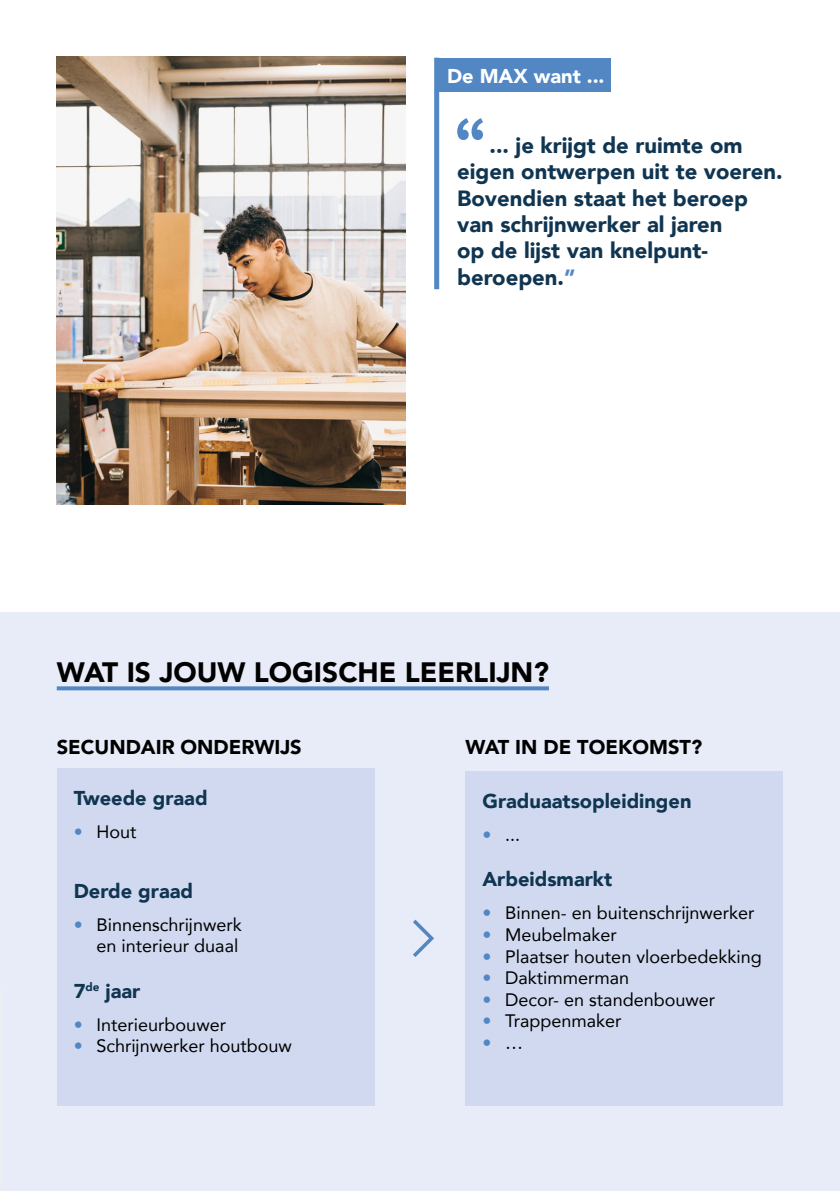
<style>
.page{position:relative;width:840px;height:1191px;background:#fff}
.page>*{position:absolute;margin:0;border:0;box-sizing:border-box;transform-origin:0 0}
.t1{font:900 28px "Avenir";color:#000}
.t2{font:900 22px/26.4px "Avenir";color:#103551}
.t3{font:900 20px "Avenir";color:#103551}
.t4{font:900 20px "Avenir";color:#000}
.t5{font:900 20px "Avenir";color:#fff}
.t6{font:18px/21.6px "Avenir";color:#000;text-align:right}
.t7{font:18px "Avenir";color:#5287c4}
.s1{color:#5287c4}
.s2{color:#000}
</style>
<div class="page">
<div style="left:0;top:612px;width:839px;height:579px;background:#e8ecf8"></div>
<img style="left:57px;top:57px;width:348px;height:448px">
<svg style="left:57px;top:686px;width:491px;height:4px;background:#5f90c8"></svg>
<svg style="left:413px;top:919px;width:21px;height:38px"></svg>
<div style="left:439px;top:58px;width:171px;height:33px;background:#5287c4"></div>
<div style="left:434px;top:58px;width:5px;height:231px;background:#5287c4"></div>
<div style="left:465px;top:771px;width:317px;height:334px;background:#d0d9ef"></div>
<div style="left:57px;top:768px;width:317px;height:337px;background:#d0d9ef"></div>
<svg style="left:457px;top:118px;width:25px;height:22px"></svg>
<p class="t5" style="left:447px;top:59px;width:159px">De MAX want ...</p>
<p class="t2" style="left:457px;top:131px;width:327px;text-indent:32px">... je krijgt de ruimte om eigen ontwerpen uit te voeren.<br>Bovendien staat het beroep van schrijnwerker al jaren<br>op de lijst van knelpunt&shy;beroepen.<span class="s1">”</span></p>
<h1 class="t1" style="left:57px;top:648px;width:493px">WAT IS JOUW LOGISCHE LEERLIJN?</h1>
<p class="t4" style="left:57px;top:729px;width:246px">SECUNDAIR ONDERWIJS</p>
<p class="t4" style="left:465px;top:729px;width:238px">WAT IN DE TOEKOMST?</p>
<p class="t3" style="left:74px;top:781px;width:135px">Tweede graad</p>
<p class="t6" style="left:74px;top:820px;width:64px"><span class="s1">•</span> Hout</p>
<p class="t3" style="left:74px;top:873px;width:121px">Derde graad</p>
<p class="t6" style="left:74px;top:913px;width:169px"><span class="s1">•</span> Binnenschrijnwerk en interieur duaal</p>
<p class="t3" style="left:74px;top:973px;width:68px">7<sup>de</sup> jaar</p>
<p class="t6" style="left:74px;top:1013px;width:154px"><span class="s1">•</span> Interieurbouwer</p>
<p class="t6" style="left:74px;top:1034px;width:219px"><span class="s1">•</span> Schrijnwerker houtbouw</p>
<p class="t3" style="left:482px;top:783px;width:210px">Graduaatsopleidingen</p>
<p class="t6" style="left:482px;top:823px;width:39px"><span class="s1">•</span> ...</p>
<p class="t3" style="left:482px;top:862px;width:131px">Arbeidsmarkt</p>
<p class="t6" style="left:482px;top:901px;width:273px"><span class="s1">•</span> Binnen- en buitenschrijnwerker</p>
<p class="t6" style="left:482px;top:923px;width:136px"><span class="s1">•</span> Meubelmaker</p>
<p class="t6" style="left:482px;top:945px;width:281px"><span class="s1">•</span> Plaatser houten vloerbedekking</p>
<p class="t6" style="left:482px;top:966px;width:148px"><span class="s1">•</span> Daktimmerman</p>
<p class="t6" style="left:482px;top:988px;width:234px"><span class="s1">•</span> Decor- en standenbouwer</p>
<p class="t6" style="left:482px;top:1009px;width:141px"><span class="s1">•</span> Trappenmaker</p>
<p class="t7" style="left:482px;top:1028px;width:42px">• <span class="s2">…</span></p>
</div>
